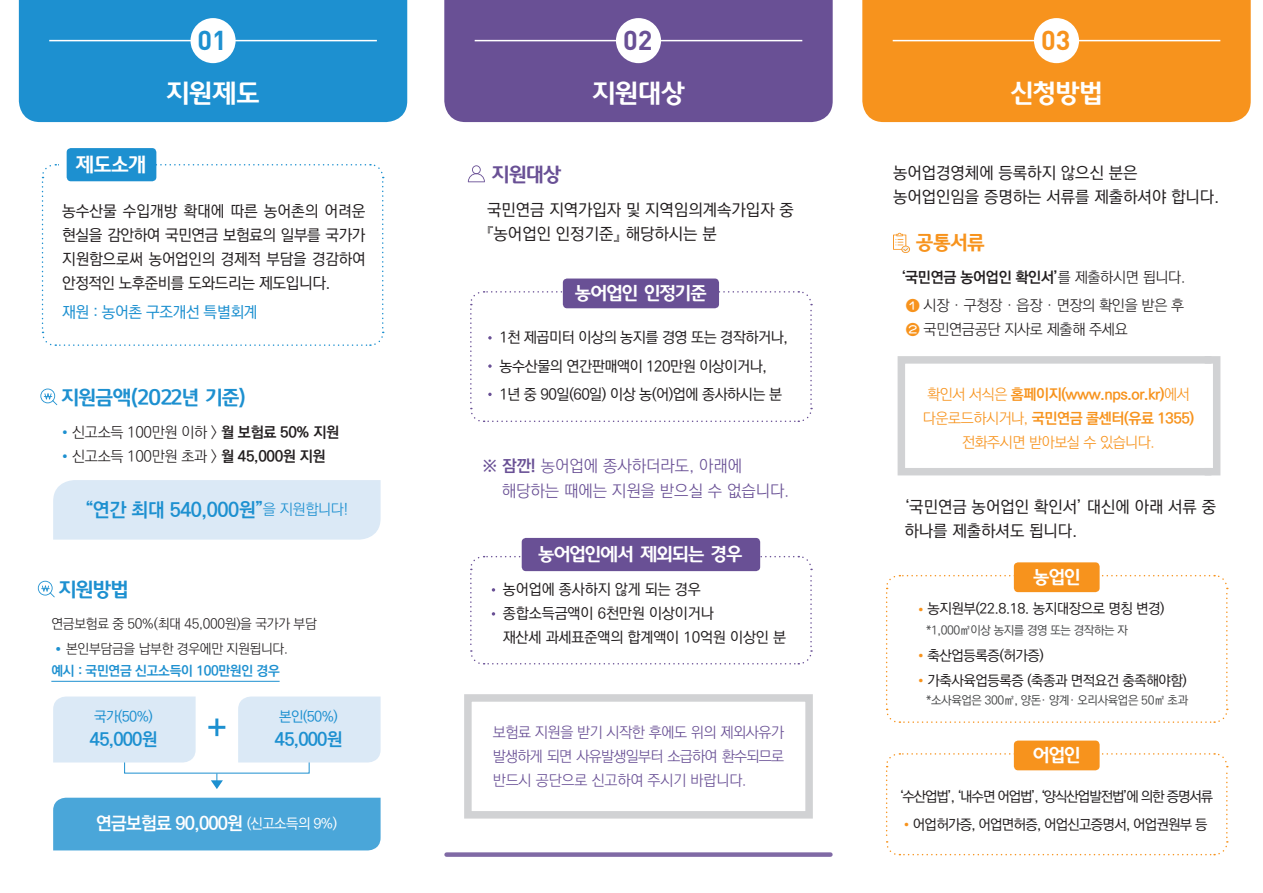
<style>
.page{position:relative;width:1263px;height:893px;background:#fff}
.page>*{position:absolute;margin:0;border:0;box-sizing:border-box;transform-origin:0 0}
.t1{font:700 27px "DIN";color:#1d90d0}
.t2{font:700 27px "DIN";color:#695095}
.t3{font:700 27px "DIN";color:#f7931d}
.t4{font:25.5px "LHB";color:#fff}
.t5{font:700 19.5px "Ko Pub Dotum";letter-spacing:-.02em;color:#1d90d0}
.t6{font:19.5px "LHB";letter-spacing:-.02em;color:#1d90d0}
.t7{font:19.5px "LHB";color:#695095}
.t8{font:19.5px "LHB";color:#f7931d}
.t9{font:19.5px "LHB";color:#fff}
.t10{font:18px "LHB";letter-spacing:-.02em;color:#fff}
.t11{font:700 18px "Ko Pub Dotum";letter-spacing:-.04em;color:#fff}
.t12{font:700 18px "Ko Pub Dotum";letter-spacing:-.04em;color:#1d90d0}
.t13{font:16.5px/24px "Ko Pub Dotum PM";color:#231f20}
.t14{font:16.5px/25.5px "Ko Pub Dotum PL";color:#695095}
.t15{font:15.75px/24px "Ko Pub Dotum PM";letter-spacing:-.025em;color:#231f20;text-align:justify}
.t16{font:15.75px "Ko Pub Dotum PM";letter-spacing:-.025em;color:#1d90d0}
.t17{font:15px/24px "Ko Pub Dotum PL";letter-spacing:-.02em;color:#231f20}
.t18{font:15px/28.2px "Ko Pub Dotum PM";letter-spacing:-.03em;color:#231f20}
.t19{font:15px/24px "Ko Pub Dotum PL";letter-spacing:-.025em;color:#695095;text-align:justify}
.t20{font:15px/24px "Ko Pub Dotum PM";letter-spacing:-.01em;color:#231f20}
.t21{font:15px/24px "Ko Pub Dotum PB";letter-spacing:-.03em;color:#f7931d}
.t22{font:15px "Ko Pub Dotum PB";letter-spacing:-.02em;color:#231f20}
.t23{font:15px "Ko Pub Dotum PL";letter-spacing:-.03em;color:#f7931d}
.t24{font:14.25px "Ko Pub Dotum PM";letter-spacing:-.04em;color:#231f20}
.t25{font:14.25px "Ko Pub Dotum PM";letter-spacing:-.075em;color:#231f20}
.t26{font:500 14.25px "Ko Pub Dotum";letter-spacing:-.04em;color:#1d90d0}
.t27{font:13.5px "Ko Pub Dotum PL";letter-spacing:-.02em;color:#231f20}
.t28{font:13.5px "Ko Pub Dotum PB";letter-spacing:-.02em;color:#1d90d0}
.t29{font:12px "Ko Pub Dotum PM";letter-spacing:-.03em;color:#4b4c4d}
.s1{font-family:"Adobe Myungjo Std";font-weight:500;color:#1d90d0}
.s2{font-family:"Ko Pub Dotum PB"}
.s3{font-weight:300;font-size:15px}
.s4{font-family:"Adobe Myungjo Std";font-weight:500;font-size:15.75px;color:#1d90d0}
.s5{font-weight:500;font-size:14.25px}
.s6{font-family:"Ko Pub Dotum PL"}
.s7{font-family:"Swagger";color:#f7931d}
.s8{font-family:"Adobe Myungjo Std";font-weight:500;color:#f7931d}
</style>
<div class="page">
<svg style="left:41px;top:163px;width:343px;height:183px"></svg>
<svg style="left:886px;top:574px;width:342px;height:149px"></svg>
<svg style="left:886px;top:752px;width:342px;height:104px"></svg>
<svg style="left:40px;top:389px;width:17px;height:16px"></svg>
<svg style="left:211px;top:773px;width:12px;height:16px"></svg>
<div style="left:53px;top:696px;width:143px;height:66px;background:#dbe9f6"></div>
<div style="left:53px;top:798px;width:328px;height:52px;background:#4aa6d9"></div>
<div style="left:238px;top:696px;width:143px;height:66px;background:#dbe9f6"></div>
<hr style="left:215px;top:718px;width:3px;height:18px;background:#1d90d0">
<hr style="left:208px;top:726px;width:17px;height:3px;background:#1d90d0">
<svg style="left:59px;top:155px;width:90px;height:30px"></svg>
<div style="left:53px;top:480px;width:328px;height:60px;background:#dbe9f6"></div>
<svg style="left:468px;top:165px;width:17px;height:17px"></svg>
<svg style="left:893px;top:233px;width:17px;height:20px"></svg>
<svg style="left:470px;top:290px;width:342px;height:132px"></svg>
<div style="left:563px;top:279px;width:156px;height:29px;background:#695095;border-radius:4px"></div>
<div style="left:1014px;top:562px;width:85px;height:30px;background:#f7931d;border-radius:4px"></div>
<div style="left:1014px;top:741px;width:85px;height:29px;background:#f7931d;border-radius:4px"></div>
<svg style="left:470px;top:555px;width:342px;height:110px"></svg>
<div style="left:522px;top:538px;width:238px;height:33px;background:#695095;border-radius:4px"></div>
<div style="left:464px;top:694px;width:349px;height:125px;background:#fff;border:8px solid #d1d2d4"></div>
<svg style="left:897px;top:356px;width:324px;height:120px"></svg>
<div style="left:447px;top:852px;width:383px;height:5px;background:#806aa5"></div>
<hr style="left:51px;top:681px;width:229px;height:1px;background:#1d90d0">
<svg style="left:38px;top:581px;width:17px;height:16px"></svg>
<div style="left:19px;top:0;width:388px;height:122px;background:#1d90d0"></div>
<div style="left:444px;top:0;width:389px;height:122px;background:#695095"></div>
<div style="left:862px;top:0;width:389px;height:122px;background:#f7931d"></div>
<hr style="left:49px;top:40px;width:328px;height:1px;background:#fff">
<hr style="left:475px;top:40px;width:327px;height:1px;background:#fff">
<hr style="left:893px;top:40px;width:327px;height:1px;background:#fff">
<div style="left:191px;top:18px;width:45px;height:45px;background:#fff;border-radius:50%"></div>
<div style="left:616px;top:18px;width:45px;height:45px;background:#fff;border-radius:50%"></div>
<div style="left:1034px;top:18px;width:45px;height:45px;background:#fff;border-radius:50%"></div>
<div style="left:67px;top:148px;width:89px;height:33px;background:#1d90d0;border-radius:4px"></div>
<h1 class="t1" style="left:198px;top:23px;width:31px">01</h1>
<h1 class="t2" style="left:623px;top:23px;width:31px">02</h1>
<h1 class="t3" style="left:1041px;top:23px;width:31px">03</h1>
<h2 class="t4" style="left:166px;top:79px;width:95px">지원제도</h2>
<h2 class="t4" style="left:592px;top:79px;width:94px">지원대상</h2>
<h2 class="t4" style="left:1011px;top:79px;width:93px">신청방법</h2>
<p class="t9" style="left:76px;top:154px;width:72px">제도소개</p>
<p class="t15" style="left:62px;top:200px;width:305px">농수산물 수입개방 확대에 따른 농어촌의 어려운 현실을 감안하여 국민연금 보험료의 일부를 국가가 지원함으로써 농어업인의 경제적 부담을 경감하여 안정적인 노후준비를 도와드리는 제도입니다.</p>
<p class="t16" style="left:62px;top:304px;width:197px">재원 : 농어촌 구조개선 특별회계</p>
<p class="t6" style="left:61px;top:387px;width:186px">지원금액(2022년 기준)</p>
<p class="t17" style="left:57px;top:421px;width:283px"><span class="s1">•</span>신고소득 100만원 이하 &gt; <span class="s2">월 보험료 50% 지원</span></p>
<p class="t17" style="left:57px;top:445px;width:270px"><span class="s1">•</span>신고소득 100만원 초과 &gt; <span class="s2">월 45,000원 지원</span></p>
<p class="t5" style="left:85px;top:500px;width:265px">“연간 최대 540,000원”<span class="s3">을 지원합니다!</span></p>
<p class="t6" style="left:59px;top:579px;width:71px">지원방법</p>
<p class="t27" style="left:51px;top:617px;width:267px">연금보험료 중 50%(최대 45,000원)을 국가가 부담</p>
<p class="t27" style="left:51px;top:642px;width:239px"><span class="s4">•</span>본인부담금을 납부한 경우에만 지원됩니다.</p>
<p class="t28" style="left:51px;top:664px;width:230px">예시 : 국민연금 신고소득이 100만원인 경우</p>
<p class="t26" style="left:94px;top:710px;width:60px">국가(50%)</p>
<p class="t12" style="left:90px;top:731px;width:69px">45,000원</p>
<p class="t26" style="left:279px;top:710px;width:60px">본인(50%)</p>
<p class="t12" style="left:275px;top:731px;width:69px">45,000원</p>
<p class="t11" style="left:96px;top:815px;width:243px">연금보험료 90,000원 <span class="s5">(신고소득의 9%)</span></p>
<p class="t7" style="left:492px;top:163px;width:71px">지원대상</p>
<p class="t13" style="left:486px;top:198px;width:309px">국민연금 지역가입자 및 지역임의계속가입자 중『농어업인 인정기준』 해당하시는 분</p>
<p class="t10" style="left:575px;top:283px;width:133px">농어업인 인정기준</p>
<p class="t18" style="left:499px;top:324px;width:290px">1천 제곱미터 이상의 농지를 경영 또는 경작하거나, 농수산물의 연간판매액이 120만원 이상이거나,<br>1년 중 90일(60일) 이상 농(어)업에 종사하시는 분</p>
<p class="t14" style="left:502px;top:454px;width:289px;text-indent:-19px"><span class="s2">※ 잠깐!</span> 농어업에 종사하더라도, 아래에 해당하는 때에는 지원을 받으실 수 없습니다.</p>
<p class="t10" style="left:538px;top:544px;width:206px">농어업인에서 제외되는 경우</p>
<p class="t20" style="left:503px;top:578px;width:285px">농어업에 종사하지 않게 되는 경우 종합소득금액이 6천만원 이상이거나<br>재산세 과세표준액의 합계액이 10억원 이상인 분</p>
<p class="t19" style="left:493px;top:721px;width:293px">보험료 지원을 받기 시작한 후에도 위의 제외사유가 발생하게 되면 사유발생일부터 소급하여 환수되므로 반드시 공단으로 신고하여 주시기 바랍니다.</p>
<p class="t13" style="left:893px;top:161px;width:328px">농어업경영체에 등록하지 않으신 분은 농어업인임을 증명하는 서류를 제출하셔야 합니다.</p>
<p class="t8" style="left:916px;top:232px;width:71px">공통서류</p>
<p class="t22" style="left:901px;top:269px;width:286px">‘국민연금 농어업인 확인서’<span class="s6">를 제출하시면 됩니다.</span></p>
<p class="t17" style="left:906px;top:294px;width:280px"><span class="s7">1</span> 시장 · 구청장 · 읍장 · 면장의 확인을 받은 후<br><span class="s7">2</span> 국민연금공단 지사로 제출해 주세요</p>
<p class="t21" style="left:923px;top:383px;width:273px"><span class="s6">확인서 서식은</span> 홈페이지(www.nps.or.kr)<span class="s6">에서 다운로드하시거나,</span> 국민연금 콜센터(유료 1355)</p>
<p class="t23" style="left:962px;top:435px;width:195px">전화주시면 받아보실 수 있습니다.</p>
<p class="t13" style="left:904px;top:495px;width:313px">‘국민연금 농어업인 확인서’ 대신에 아래 서류 중 하나를 제출하셔도 됩니다.</p>
<p class="t10" style="left:1033px;top:567px;width:48px">농업인</p>
<p class="t24" style="left:914px;top:602px;width:252px"><span class="s8">•</span>농지원부(22.8.18. 농지대장으로 명칭 변경)</p>
<p class="t29" style="left:926px;top:624px;width:203px">*1,000㎡이상 농지를 경영 또는 경작하는 자</p>
<p class="t24" style="left:914px;top:648px;width:132px"><span class="s8">•</span>축산업등록증(허가증)</p>
<p class="t24" style="left:914px;top:673px;width:275px"><span class="s8">•</span>가축사육업등록증 (축종과 면적요건 충족해야함)</p>
<p class="t29" style="left:926px;top:694px;width:264px">*소사육업은 300㎡, 양돈· 양계· 오리사육업은 50㎡ 초과</p>
<p class="t10" style="left:1033px;top:745px;width:48px">어업인</p>
<p class="t25" style="left:899px;top:789px;width:315px">‘수산업법’, ‘내수면 어업법’, ‘양식산업발전법’에 의한 증명서류</p>
<p class="t24" style="left:899px;top:817px;width:310px"><span class="s8">•</span>어업허가증, 어업면허증, 어업신고증명서, 어업권원부 등</p>
</div>
